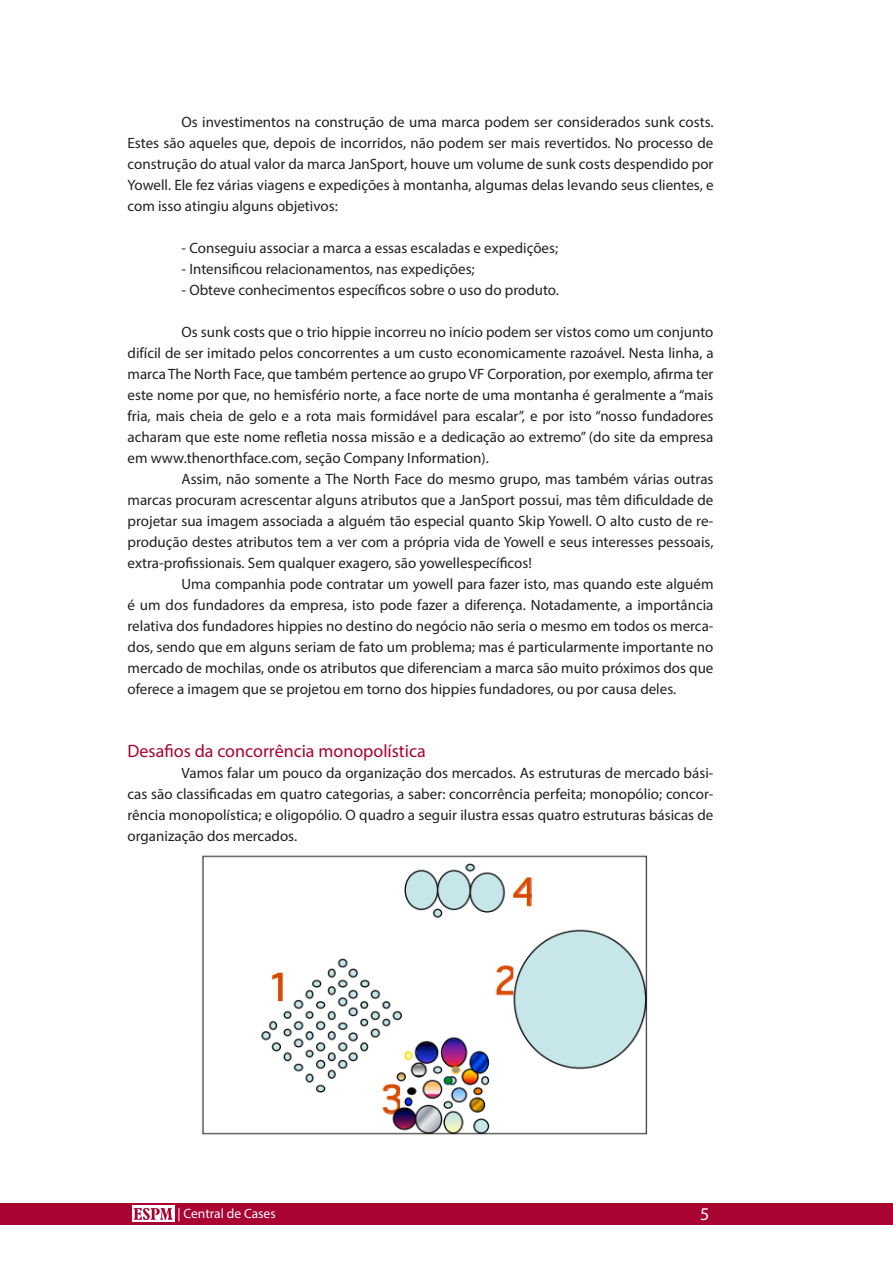
<style>
.page{position:relative;width:893px;height:1263px;background:#fff}
.page>*{position:absolute;margin:0;border:0;box-sizing:border-box;transform-origin:0 0}
.titulo_textocorrido{font:18px "Myriad Pro";color:#a90332}
.t1{font:18px "Myriad Pro";color:#fff}
.corpotexto{font:15px/21px "Myriad Pro";color:#231f20;text-align:justify}
.t2{font:13.5px "Myriad Pro";color:#fff}
</style>
<div class="page">
<div style="left:0;top:1203px;width:893px;height:22px;background:#a90332"></div>
<div style="left:132px;top:1206px;width:42px;height:16px;background:#fff"></div>
<svg style="left:134px;top:1208px;width:38px;height:12px"></svg>
<img style="left:201px;top:855px;width:447px;height:280px">
<p class="corpotexto" style="left:128px;top:112px;width:587px;text-indent:54px">Os investimentos na construção de uma marca podem ser considerados sunk costs.<br>Estes são aqueles que, depois de incorridos, não podem ser mais revertidos. No processo de construção do atual valor da marca JanSport, houve um volume de sunk costs despendido por Yowell. Ele fez várias viagens e expedições à montanha, algumas delas levando seus clientes, e com isso atingiu alguns objetivos:</p>
<p class="corpotexto" style="left:182px;top:238px;width:378px">- Conseguiu associar a marca a essas escaladas e expedições;</p>
<p class="corpotexto" style="left:182px;top:259px;width:295px">- Intensificou relacionamentos, nas expedições;</p>
<p class="corpotexto" style="left:182px;top:280px;width:379px">- Obteve conhecimentos específicos sobre o uso do produto.</p>
<p class="corpotexto" style="left:128px;top:322px;width:587px;text-indent:54px">Os sunk costs que o trio hippie incorreu no início podem ser vistos como um conjunto difícil de ser imitado pelos concorrentes a um custo economicamente razoável. Nesta linha, a marca The North Face, que também pertence ao grupo VF Corporation, por exemplo, afirma ter este nome por que, no hemisfério norte, a face norte de uma montanha é geralmente a “mais fria, mais cheia de gelo e a rota mais formidável para escalar”, e por isto “nosso fundadores acharam que este nome refletia nossa missão e a dedicação ao extremo” (do site da empresa em www.thenorthface.com, seção Company Information).</p>
<p class="corpotexto" style="left:128px;top:469px;width:587px;text-indent:54px">Assim, não somente a The North Face do mesmo grupo, mas também várias outras marcas procuram acrescentar alguns atributos que a JanSport possui, mas têm dificuldade de projetar sua imagem associada a alguém tão especial quanto Skip Yowell. O alto custo de re&shy;produção destes atributos tem a ver com a própria vida de Yowell e seus interesses pessoais, extra-profissionais. Sem qualquer exagero, são yowellespecíficos!</p>
<p class="corpotexto" style="left:128px;top:574px;width:587px;text-indent:54px">Uma companhia pode contratar um yowell para fazer isto, mas quando este alguém é um dos fundadores da empresa, isto pode fazer a diferença. Notadamente, a importância relativa dos fundadores hippies no destino do negócio não seria o mesmo em todos os merca&shy;dos, sendo que em alguns seriam de fato um problema; mas é particularmente importante no mercado de mochilas, onde os atributos que diferenciam a marca são muito próximos dos que oferece a imagem que se projetou em torno dos hippies fundadores, ou por causa deles.</p>
<p class="titulo_textocorrido" style="left:128px;top:740px;width:300px">Desafios da concorrência monopolística</p>
<p class="corpotexto" style="left:128px;top:763px;width:587px;text-indent:54px">Vamos falar um pouco da organização dos mercados. As estruturas de mercado bási&shy;cas são classificadas em quatro categorias, a saber: concorrência perfeita; monopólio; concor&shy;rência monopolística; e oligopólio. O quadro a seguir ilustra essas quatro estruturas básicas de organização dos mercados.</p>
<p class="t2" style="left:177px;top:1205px;width:100px">| Central de Cases</p>
<p class="t1" style="left:700px;top:1203px;width:11px">5</p>
</div>
